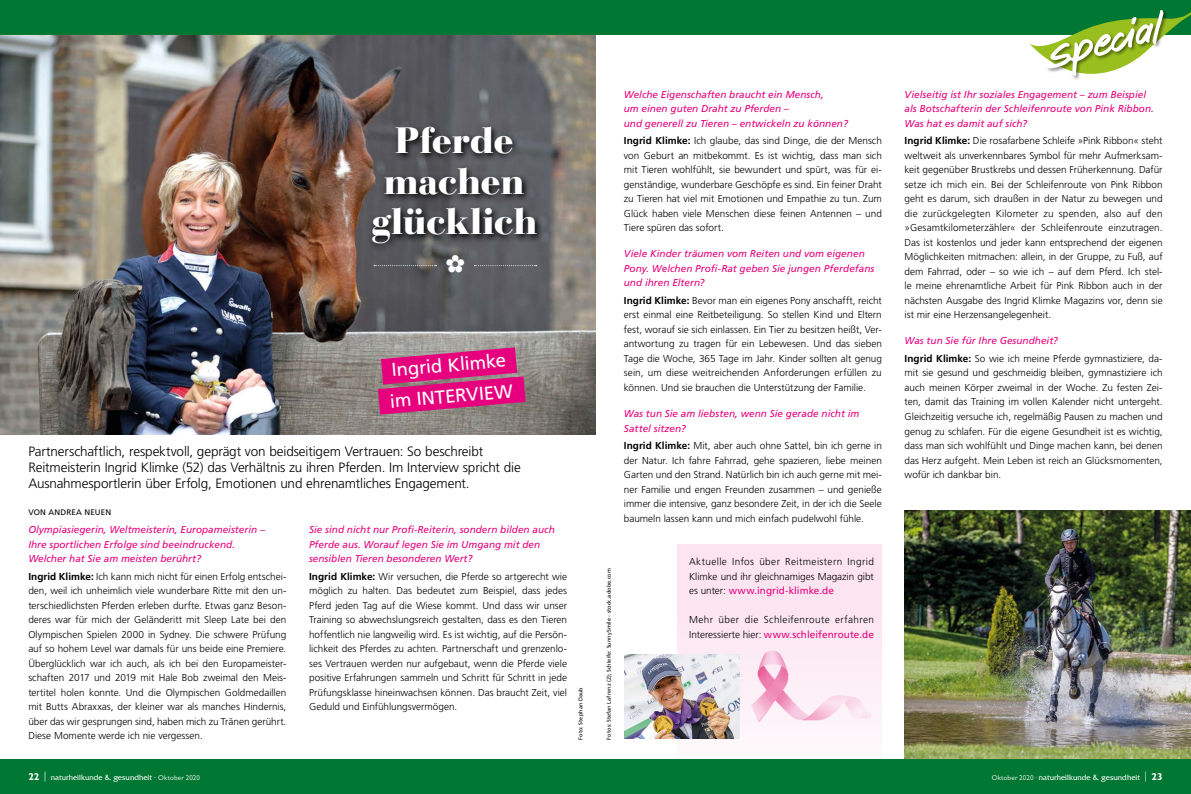
<style>
.page{position:relative;width:1191px;height:794px;background:#fff}
.page>*{position:absolute;margin:0;border:0;box-sizing:border-box;transform-origin:0 0}
.t1{font:900 36.4px/40.5px "Bauer Bodoni LT";letter-spacing:-.015em;color:#fff;text-align:center}
.t2{font:18.6px/31px "Frutiger LT Std";color:#fff}
.t3{font:300 13.5px/16px "Frutiger LT Std";letter-spacing:-.01em;color:#000}
.t4{font:300 10px/14.5px "Frutiger LT Std";color:#000;text-align:justify}
.t5{font:italic 10px/14.5px "Frutiger LT Std";color:#e6007d}
.t6{font:300 10px/14.5px "Frutiger LT Std";letter-spacing:.04em;color:#000}
.t7{font:8px "Friz Quadrata Std";letter-spacing:.005em;color:#fff}
.t8{font:8px "Frutiger LT Std";letter-spacing:.025em;color:#000}
.t9{font:5.5px "Frutiger LT Std";letter-spacing:.02em;color:#000}
.s1{font-weight:700}
.s2{font-weight:400;color:#e6007d}
.s3{font-weight:400;font-style:italic;color:#e6007d}
.s4{font-family:"Gill Sans MT Std";font-weight:700;font-size:10px}
.s5{font-size:10px}
.s6{font-family:"Gill Sans MT Std"}
.s7{font-family:"Gill Sans MT Std";font-size:7px}
</style>
<div class="page">
<img style="left:0;top:34px;width:595px;height:400px">
<svg style="left:677px;top:544px;width:205px;height:216px;fill:#fce5f1"></svg>
<img style="left:904px;top:510px;width:287px;height:250px">
<div style="left:595px;top:0;width:596px;height:34px;background:#007732"></div>
<div style="left:0;top:760px;width:595px;height:34px;background:#007732"></div>
<div style="left:0;top:0;width:595px;height:34px;background:#007732"></div>
<div style="left:595px;top:760px;width:596px;height:34px;background:#007732"></div>
<svg style="left:1029px;top:10px;width:162px;height:70px"></svg>
<svg style="left:368px;top:123px;width:176px;height:130px;background:#494a4e"></svg>
<svg style="left:474px;top:265px;width:62px;height:1px"></svg>
<svg style="left:374px;top:265px;width:62px;height:1px"></svg>
<svg style="left:378px;top:347px;width:147px;height:67px;background:#cf2780"></svg>
<img style="left:732px;top:648px;width:138px;height:84px">
<img style="left:624px;top:654px;width:115px;height:85px">
<svg style="left:624px;top:675px;width:25px;height:30px"></svg>
<svg style="left:446px;top:255px;width:18px;height:17px"></svg>
<h1 class="t1" style="left:371px;top:120px;width:168px">Pferde machen glücklich</h1>
<h2 class="t2" style="left:386px;top:355px;width:125px;rotate:-5deg">Ingrid Klimke im INTERVIEW</h2>
<p class="t3" style="left:28px;top:443px;width:494px">Partnerschaftlich, respektvoll, geprägt von beidseitigem Vertrauen: So beschreibt<br>Reitmeisterin Ingrid Klimke (52) das Verhältnis zu ihren Pferden. Im Interview spricht die<br>Ausnahmesportlerin über Erfolg, Emotionen und ehrenamtliches Engagement.</p>
<p class="t8" style="left:28px;top:507px;width:84px">VON ANDREA NEUEN</p>
<p class="t5" style="left:28px;top:522px;width:238px">Olympiasiegerin, Weltmeisterin, Europameisterin –<br>Ihre sportlichen Erfolge sind beeindruckend.<br>Welcher hat Sie am meisten berührt?</p>
<p class="t4" style="left:28px;top:569px;width:259px"><span class="s1">Ingrid Klimke:</span> Ich kann mich nicht für einen Erfolg entschei&shy;den, weil ich unheimlich viele wunderbare Ritte mit den un&shy;terschiedlichsten Pferden erleben durfte. Etwas ganz Beson&shy;deres war für mich der Geländeritt mit Sleep Late bei den Olympischen Spielen 2000 in Sydney. Die schwere Prüfung auf so hohem Level war damals für uns beide eine Premiere.<br>Überglücklich war ich auch, als ich bei den Europameister&shy;schaften 2017 und 2019 mit Hale Bob zweimal den Meis&shy;tertitel holen konnte. Und die Olympischen Goldmedaillen mit Butts Abraxxas, der kleiner war als manches Hindernis, über das wir gesprungen sind, haben mich zu Tränen gerührt.<br>Diese Momente werde ich nie vergessen.</p>
<p class="t5" style="left:309px;top:522px;width:247px">Sie sind nicht nur Profi-Reiterin, sondern bilden auch<br>Pferde aus. Worauf legen Sie im Umgang mit den sensiblen Tieren besonderen Wert?</p>
<p class="t4" style="left:309px;top:569px;width:259px"><span class="s1">Ingrid Klimke:</span> Wir versuchen, die Pferde so artgerecht wie möglich zu halten. Das bedeutet zum Beispiel, dass jedes Pferd jeden Tag auf die Wiese kommt. Und dass wir unser Training so abwechslungsreich gestalten, dass es den Tieren hoffentlich nie langweilig wird. Es ist wichtig, auf die Persön&shy;lichkeit des Pferdes zu achten. Partnerschaft und grenzenlo&shy;ses Vertrauen werden nur aufgebaut, wenn die Pferde viele positive Erfahrungen sammeln und Schritt für Schritt in jede Prüfungsklasse hineinwachsen können. Das braucht Zeit, viel Geduld und Einfühlungsvermögen.</p>
<p class="t9" style="left:577px;top:739px;width:54px;rotate:-90deg">Foto: Stephan Daub</p>
<p class="t5" style="left:624px;top:87px;width:226px">Welche Eigenschaften braucht ein Mensch,<br>um einen guten Draht zu Pferden –<br>und generell zu Tieren – entwickeln zu können?</p>
<p class="t4" style="left:624px;top:134px;width:259px"><span class="s1">Ingrid Klimke:</span> Ich glaube, das sind Dinge, die der Mensch von Geburt an mitbekommt. Es ist wichtig, dass man sich mit Tieren wohlfühlt, sie bewundert und spürt, was für ei&shy;genständige, wunderbare Geschöpfe es sind. Ein feiner Draht zu Tieren hat viel mit Emotionen und Empathie zu tun. Zum Glück haben viele Menschen diese feinen Antennen – und Tiere spüren das sofort.</p>
<p class="t5" style="left:624px;top:247px;width:252px">Viele Kinder träumen vom Reiten und vom eigenen<br>Pony. Welchen Profi-Rat geben Sie jungen Pferdefans und ihren Eltern?</p>
<p class="t4" style="left:624px;top:293px;width:259px"><span class="s1">Ingrid Klimke:</span> Bevor man ein eigenes Pony anschafft, reicht erst einmal eine Reitbeteiligung. So stellen Kind und Eltern fest, worauf sie sich einlassen. Ein Tier zu besitzen heißt, Ver&shy;antwortung zu tragen für ein Lebewesen. Und das sieben Tage die Woche, 365 Tage im Jahr. Kinder sollten alt genug sein, um diese weitreichenden Anforderungen erfüllen zu können. Und sie brauchen die Unterstützung der Familie.</p>
<p class="t5" style="left:624px;top:406px;width:237px">Was tun Sie am liebsten, wenn Sie gerade nicht im<br>Sattel sitzen?</p>
<p class="t4" style="left:624px;top:438px;width:259px"><span class="s1">Ingrid Klimke:</span> Mit, aber auch ohne Sattel, bin ich gerne in der Natur. Ich fahre Fahrrad, gehe spazieren, liebe meinen Garten und den Strand. Natürlich bin ich auch gerne mit mei&shy;ner Familie und engen Freunden zusammen – und genieße immer die intensive, ganz besondere Zeit, in der ich die Seele baumeln lassen kann und mich einfach pudelwohl fühle.</p>
<p class="t9" style="left:606px;top:739px;width:173px;rotate:-90deg">Fotos: Stefan Lafrenz (2); Schleife: SunnySmile - stock.adobe.com</p>
<p class="t4" style="left:689px;top:554px;width:186px">Aktuelle Infos über Reitmeistern Ingrid Klimke und ihr gleichnamiges Magazin gibt es unter: <span class="s2">www.ingrid-klimke.de</span></p>
<p class="t6" style="left:689px;top:612px;width:186px">Mehr über die Schleifenroute erfahren<br>Interessierte hier: <span class="s2">www.schleifenroute.de</span></p>
<p class="t5" style="left:904px;top:87px;width:251px">Vielseitig ist Ihr soziales Engagement – zum Beispiel als Botschafterin der Schleifenroute von Pink Ribbon.<br>Was hat es damit auf sich?</p>
<p class="t4" style="left:904px;top:134px;width:259px"><span class="s1">Ingrid Klimke:</span> Die rosafarbene Schleife »Pink Ribbon« steht weltweit als unverkennbares Symbol für mehr Aufmerksam&shy;keit gegenüber Brustkrebs und dessen Früherkennung. Dafür setze ich mich ein. Bei der Schleifenroute von Pink Ribbon geht es darum, sich draußen in der Natur zu bewegen und die zurückgelegten Kilometer zu spenden, also auf den »Gesamtkilometerzähler« der Schleifenroute einzutragen.<br>Das ist kostenlos und jeder kann entsprechend der eigenen Möglichkeiten mitmachen: allein, in der Gruppe, zu Fuß, auf dem Fahrrad, oder – so wie ich – auf dem Pferd. Ich stel&shy;le meine ehrenamtliche Arbeit für Pink Ribbon auch in der nächsten Ausgabe des Ingrid Klimke Magazins vor, denn sie ist mir eine Herzensangelegenheit.</p>
<p class="t4" style="left:904px;top:332px;width:259px;line-height:17.5px"><span class="s3">Was tun Sie für Ihre Gesundheit?<br></span><span class="s1">Ingrid Klimke:</span> So wie ich meine Pferde gymnastiziere, da-</p>
<p class="t4" style="left:904px;top:366px;width:259px">mit sie gesund und geschmeidig bleiben, gymnastiziere ich auch meinen Körper zweimal in der Woche. Zu festen Zei&shy;ten, damit das Training im vollen Kalender nicht untergeht.<br>Gleichzeitig versuche ich, regelmäßig Pausen zu machen und genug zu schlafen. Für die eigene Gesundheit ist es wichtig, dass man sich wohlfühlt und Dinge machen kann, bei denen das Herz aufgeht. Mein Leben ist reich an Glücksmomenten, wofür ich dankbar bin.</p>
<p class="t7" style="left:28px;top:772px;width:173px"><span class="s4">22</span> <span class="s5">|</span> naturheilkunde &amp; gesundheit <span class="s6">·</span> <span class="s7">Oktober 2020</span></p>
<p class="t7" style="left:991px;top:772px;width:172px"><span class="s7">Oktober 2020 ·</span> naturheilkunde &amp; gesundheit <span class="s5">|</span> <span class="s4">23</span></p>
</div>
